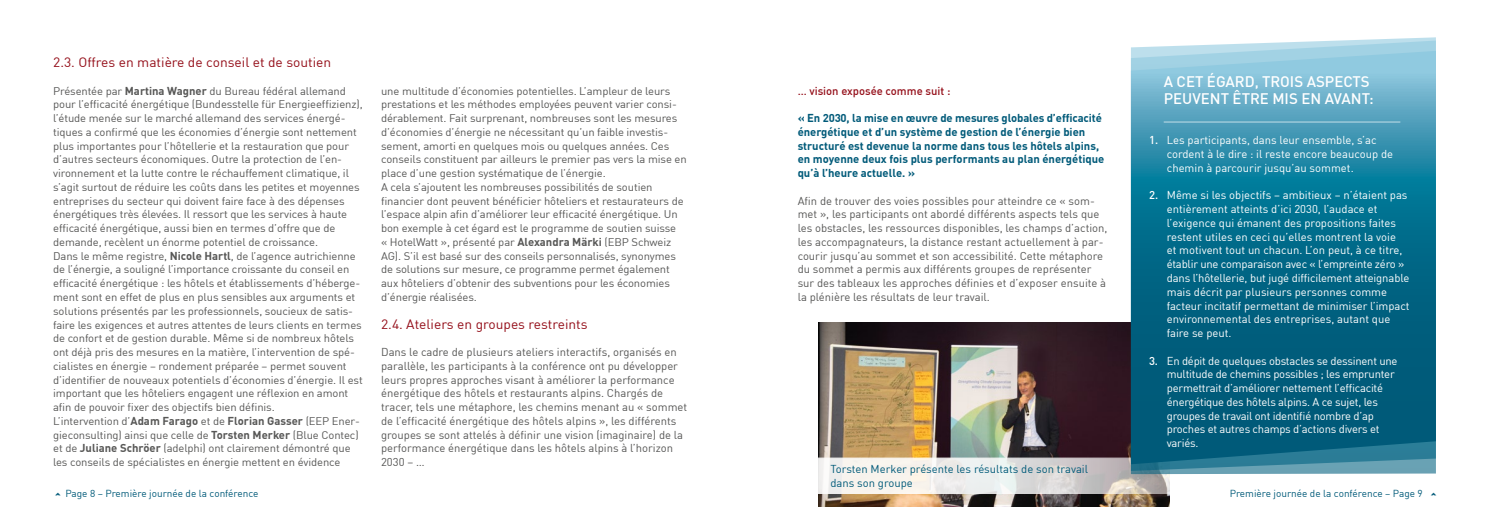
<style>
.page{position:relative;width:1489px;height:525px;background:#fff}
.page>*{position:absolute;margin:0;border:0;box-sizing:border-box;transform-origin:0 0}
.t1{font:500 15px/17.5px "DINOT";color:#fff}
.t2{font:13.38px "DINOT";color:#940e19}
.t3{font:11.25px/13.8px "DINOT";color:#575756}
.t4{font:11.25px/13.8px "DINOT";letter-spacing:-.01em;color:#fff}
.t5{font:700 11.25px/13.8px "DINOT";color:#005a79}
.t6{font:11.25px/13.5px "DINOT";color:#005a79}
.t7{font:500 11.25px "DINOT";color:#940e19}
.t8{font:10.88px/13.8px "DINOT";letter-spacing:-.01em;color:#575756}
.t9{font:10px "DINOT";color:#005a79}
.t10{font:900 10px "DINOT";color:#005a79}
.s1{font-weight:700;font-size:11.25px}
.s2{font-weight:500}
</style>
<div class="page">
<img style="left:818px;top:322px;width:351px;height:184px">
<svg style="left:818px;top:457px;width:352px;height:36px;background:#e1dedb"></svg>
<svg style="left:1130px;top:41px;width:305px;height:433px;background:#8fbdcc"></svg>
<svg style="left:1130px;top:51px;width:305px;height:413px;background:#1d7996"></svg>
<hr style="left:1163px;top:121px;width:237px;height:1px;background:#fff">
<p class="t2" style="left:53px;top:53px;width:279px">2.3. Offres en matière de conseil et de soutien</p>
<p class="t8" style="left:53px;top:83px;width:311px">Présentée par <span class="s1">Martina Wagner</span> du Bureau fédéral allemand pour l’efficacité énergétique (Bundesstelle für Energieeffizienz), l’étude menée sur le marché allemand des services énergé&shy;tiques a confirmé que les économies d’énergie sont nettement plus importantes pour l’hôtellerie et la restauration que pour d’autres secteurs économiques. Outre la protection de l’en&shy;vironnement et la lutte contre le réchauffement climatique, il s’agit surtout de réduire les coûts dans les petites et moyennes entreprises du secteur qui doivent faire face à des dépenses énergétiques très élevées. Il ressort que les services à haute efficacité énergétique, aussi bien en termes d’offre que de demande, recèlent un énorme potentiel de croissance.<br>Dans le même registre, <span class="s1">Nicole Hartl</span>, de l’agence autrichienne de l’énergie, a souligné l’importance croissante du conseil en efficacité énergétique : les hôtels et établissements d’héberge&shy;ment sont en effet de plus en plus sensibles aux arguments et solutions présentés par les professionnels, soucieux de satis&shy;faire les exigences et autres attentes de leurs clients en termes de confort et de gestion durable. Même si de nombreux hôtels ont déjà pris des mesures en la matière, l’intervention de spé&shy;cialistes en énergie – rondement préparée – permet souvent d’identifier de nouveaux potentiels d’économies d’énergie. Il est important que les hôteliers engagent une réflexion en amont afin de pouvoir fixer des objectifs bien définis.<br>L’intervention d’<span class="s1">Adam Farago</span> et de <span class="s1">Florian Gasser</span> (EEP Ener&shy;gieconsulting) ainsi que celle de <span class="s1">Torsten Merker</span> (Blue Contec) et de <span class="s1">Juliane Schröer</span> (adelphi) ont clairement démontré que les conseils de spécialistes en énergie mettent en évidence</p>
<p class="t9" style="left:65px;top:486px;width:194px">Page 8 – Première journée de la conférence</p>
<h1 class="t1" style="left:1163px;top:72px;width:211px">A CET ÉGARD, TROIS ASPECTS<br>PEUVENT ÊTRE MIS EN AVANT:</h1>
<p class="t7" style="left:797px;top:83px;width:154px">… vision exposée comme suit :</p>
<p class="t5" style="left:797px;top:111px;width:308px">« En 2030, la mise en œuvre de mesures globales d’efficacité énergétique et d’un système de gestion de l’énergie bien structuré est devenue la norme dans tous les hôtels alpins, en moyenne deux fois plus performants au plan énergétique qu’à l’heure actuelle. »</p>
<p class="t3" style="left:797px;top:193px;width:311px">Afin de trouver des voies possibles pour atteindre ce « som&shy;met », les participants ont abordé différents aspects tels que les obstacles, les ressources disponibles, les champs d’action, les accompagnateurs, la distance restant actuellement à par&shy;courir jusqu’au sommet et son accessibilité. Cette métaphore du sommet a permis aux différents groupes de représenter sur des tableaux les approches définies et d’exposer ensuite à la plénière les résultats de leur travail.</p>
<p class="t8" style="left:381px;top:83px;width:307px">une multitude d’économies potentielles. L’ampleur de leurs prestations et les méthodes employées peuvent varier consi&shy;dérablement. Fait surprenant, nombreuses sont les mesures d’économies d’énergie ne nécessitant qu’un faible investis&shy;sement, amorti en quelques mois ou quelques années. Ces conseils constituent par ailleurs le premier pas vers la mise en place d’une gestion systématique de l’énergie.<br>A cela s’ajoutent les nombreuses possibilités de soutien financier dont peuvent bénéficier hôteliers et restaurateurs de l’espace alpin afin d’améliorer leur efficacité énergétique. Un bon exemple à cet égard est le programme de soutien suisse<br>« HotelWatt », présenté par <span class="s1">Alexandra Märki</span> (EBP Schweiz AG). S’il est basé sur des conseils personnalisés, synonymes de solutions sur mesure, ce programme permet également aux hôteliers d’obtenir des subventions pour les économies d’énergie réalisées.</p>
<p class="t2" style="left:381px;top:314px;width:208px">2.4. Ateliers en groupes restreints</p>
<p class="t3" style="left:381px;top:344px;width:308px">Dans le cadre de plusieurs ateliers interactifs, organisés en parallèle, les participants à la conférence ont pu développer leurs propres approches visant à améliorer la performance énergétique des hôtels et restaurants alpins. Chargés de tracer, tels une métaphore, les chemins menant au « sommet de l’efficacité énergétique des hôtels alpins », les différents groupes se sont attelés à définir une vision (imaginaire) de la performance énergétique dans les hôtels alpins à l’horizon 2030 – …</p>
<p class="t4" style="left:1166px;top:133px;width:228px;text-indent:-18px"><span class="s2">1.</span> Les participants, dans leur ensemble, s’ac cordent à le dire : il reste encore beaucoup de chemin à parcourir jusqu’au sommet.</p>
<p class="t4" style="left:1166px;top:188px;width:244px;text-indent:-18px"><span class="s2">2.</span> Même si les objectifs – ambitieux – n’étaient pas entièrement atteints d’ici 2030, l’audace et l’exigence qui émanent des propositions faites restent utiles en ceci qu’elles montrent la voie<br>et motivent tout un chacun. L’on peut, à ce titre, établir une comparaison avec « l’empreinte zéro » dans l’hôtellerie, but jugé difficilement atteignable mais décrit par plusieurs personnes comme facteur incitatif permettant de minimiser l’impact environnemental des entreprises, autant que faire se peut.</p>
<p class="t4" style="left:1166px;top:353px;width:232px;text-indent:-18px"><span class="s2">3.</span> En dépit de quelques obstacles se dessinent une multitude de chemins possibles ; les emprunter permettrait d’améliorer nettement l’efficacité énergétique des hôtels alpins. A ce sujet, les groupes de travail ont identifié nombre d’ap proches et autres champs d’actions divers et variés.</p>
<p class="t6" style="left:830px;top:461px;width:259px">Torsten Merker présente les résultats de son travail dans son groupe</p>
<p class="t10" style="left:50px;top:495px;width:5px;rotate:-90deg">›</p>
<p class="t9" style="left:1229px;top:486px;width:194px">Première journée de la conférence – Page 9</p>
<p class="t10" style="left:1425px;top:495px;width:5px;rotate:-90deg">›</p>
</div>
